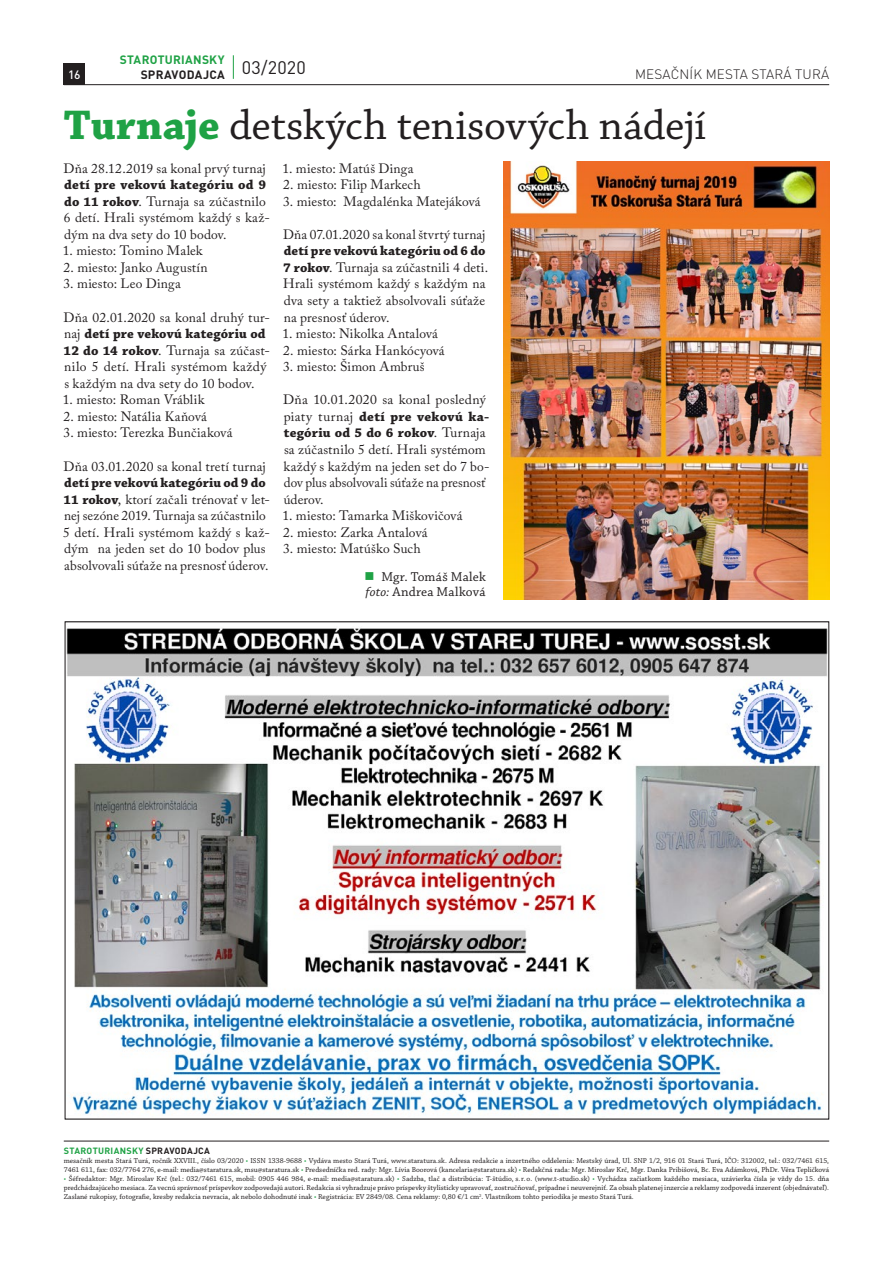
<style>
.page{position:relative;width:893px;height:1263px;background:#fff}
.page>*{position:absolute;margin:0;border:0;box-sizing:border-box;transform-origin:0 0}
.t1{font:43.5px "Chaparral Pro";letter-spacing:-.01em;color:#231f20}
.t2{font:13.5px/16.5px "Adobe Caslon Pro";letter-spacing:.015em;color:#231f20}
.t3{font:700 13.5px/16.5px "Chaparral Pro";letter-spacing:.005em;color:#231f20}
.t4{font:13.5px/15px "Chaparral Pro";letter-spacing:.015em;color:#231f20}
.t5{font:300 13.5px "DIN Pro";letter-spacing:.01em;color:#231f20}
.t6{font:700 12px/14.4px "DIN Pro";letter-spacing:.02em;color:#1fa245}
.t7{font:500 12px "DIN Pro";color:#fff}
.t8{font:700 9px "DIN Pro";letter-spacing:.03em;color:#1fa245}
.t9{font:7.5px/9px "Chaparral Pro";color:#231f20}
.s1{color:#231f20}
.s2{font-weight:700;color:#1fa245}
.s3{font-family:"Chaparral Pro";font-weight:700}
.s4{font-family:"Adobe Caslon Pro";font-weight:400}
.s5{color:#1fa245}
.s6{font-style:italic}
</style>
<div class="page">
<div style="left:64px;top:64px;width:21px;height:21px;background:#231f20"></div>
<hr style="left:64px;top:84px;width:765px;height:1px;background:#231f20">
<svg style="left:233px;top:55px;width:1px;height:24px"></svg>
<hr style="left:64px;top:1141px;width:765px;height:1px;background:#231f20">
<img style="left:503px;top:162px;width:326px;height:438px">
<img style="left:67px;top:628px;width:760px;height:487px">
<p class="t6" style="left:141px;top:52px;width:167px;text-indent:-21px">STAROTURIANSKY<br><span class="s1">SPRAVODAJCA</span> <sup>03/2020</sup></p>
<p class="t7" style="left:68px;top:67px;width:14px">16</p>
<p class="t5" style="left:635px;top:65px;width:195px">MESAČNÍK MESTA STARÁ TURÁ</p>
<h1 class="t1" style="left:64px;top:101px;width:644px"><span class="s2">Turnaje</span> detských tenisových nádejí</h1>
<p class="t2" style="left:63px;top:160px;width:204px">Dňa 28.12.2019 sa konal prvý turnaj</p>
<p class="t3" style="left:64px;top:177px;width:203px">detí pre vekovú kategóriu od 9</p>
<p class="t2" style="left:64px;top:193px;width:208px"><span class="s3">do 11 rokov</span>. Turnaja sa zúčastnilo<br>6 detí. Hrali systémom každý s kaž&shy;dým na dva sety do 10 bodov.</p>
<p class="t2" style="left:63px;top:242px;width:141px">1. miesto: Tomino Malek</p>
<p class="t2" style="left:63px;top:259px;width:146px">2. miesto: Janko Augustín</p>
<p class="t2" style="left:64px;top:275px;width:119px">3. miesto: Leo Dinga</p>
<p class="t2" style="left:63px;top:309px;width:208px">Dňa 02.01.2020 sa konal druhý tur-</p>
<p class="t3" style="left:64px;top:326px;width:203px"><span class="s4">naj</span> detí pre vekovú kategóriu od</p>
<p class="t2" style="left:64px;top:342px;width:208px"><span class="s3">12 do 14 rokov</span>. Turnaja sa zúčast&shy;nilo 5 detí. Hrali systémom každý s každým na dva sety do 10 bodov.</p>
<p class="t2" style="left:63px;top:391px;width:143px">1. miesto: Roman Vráblik</p>
<p class="t2" style="left:63px;top:408px;width:145px">2. miesto: Natália Kaňová</p>
<p class="t2" style="left:64px;top:425px;width:170px">3. miesto: Terezka Bunčiaková</p>
<p class="t2" style="left:63px;top:458px;width:204px">Dňa 03.01.2020 sa konal tretí turnaj</p>
<p class="t3" style="left:64px;top:475px;width:203px">detí pre vekovú kategóriu od 9 do</p>
<p class="t2" style="left:63px;top:491px;width:208px"><span class="s3">11 rokov</span>, ktorí začali trénovať v let&shy;nej sezóne 2019. Turnaja sa zúčastnilo 5 detí. Hrali systémom každý s kaž&shy;dým na jeden set do 10 bodov plus absolvovali súťaže na presnosť úderov.</p>
<p class="t2" style="left:282px;top:160px;width:133px">1. miesto: Matúš Dinga</p>
<p class="t2" style="left:283px;top:176px;width:139px">2. miesto: Filip Markech</p>
<p class="t2" style="left:283px;top:193px;width:199px">3. miesto: Magdalénka Matejáková</p>
<p class="t2" style="left:283px;top:226px;width:204px">Dňa 07.01.2020 sa konal štvrtý turnaj</p>
<p class="t3" style="left:284px;top:243px;width:203px">detí pre vekovú kategóriu od 6 do</p>
<p class="t2" style="left:283px;top:259px;width:206px"><span class="s3">7 rokov</span>. Turnaja sa zúčastnili 4 deti.<br>Hrali systémom každý s každým na dva sety a taktiež absolvovali súťaže na presnosť úderov.</p>
<p class="t2" style="left:282px;top:325px;width:157px">1. miesto: Nikolka Antalová</p>
<p class="t2" style="left:283px;top:342px;width:163px">2. miesto: Sárka Hankócyová</p>
<p class="t2" style="left:283px;top:358px;width:143px">3. miesto: Šimon Ambruš</p>
<p class="t2" style="left:283px;top:391px;width:204px">Dňa 10.01.2020 sa konal posledný</p>
<p class="t3" style="left:284px;top:409px;width:207px"><span class="s4">piaty turnaj</span> detí pre vekovú ka&shy;tegóriu od 5 do 6 rokov<span class="s4">. Turnaja</span></p>
<p class="t2" style="left:284px;top:441px;width:207px">sa zúčastnilo 5 detí. Hrali systémom každý s každým na jeden set do 7 bo&shy;dov plus absolvovali súťaže na presnosť úderov.</p>
<p class="t2" style="left:282px;top:507px;width:181px">1. miesto: Tamarka Miškovičová</p>
<p class="t2" style="left:283px;top:524px;width:146px">2. miesto: Zarka Antalová</p>
<p class="t2" style="left:283px;top:540px;width:139px">3. miesto: Matúško Such</p>
<p class="t4" style="left:365px;top:570px;width:123px"><span class="s5">■</span> Mgr. Tomáš Malek <span class="s6">foto:</span> Andrea Malková</p>
<p class="t8" style="left:64px;top:1145px;width:148px">STAROTURIANSKY <span class="s1">SPRAVODAJCA</span></p>
<p class="t9" style="left:64px;top:1156px;width:767px">mesačník mesta Stará Turá, ročník XXVIII., číslo 03/2020 <span class="s5">•</span> ISSN 1338-9688 <span class="s5">•</span> Vydáva mesto Stará Turá, www.staratura.sk. Adresa redakcie a inzertného oddelenia: Mestský úrad, Ul. SNP 1/2, 916 01 Stará Turá, IČO: 312002, tel.: 032/7461 615,<br>7461 611, fax: 032/7764 276, e-‑mail: media@staratura.sk, msu@staratura.sk <span class="s5">•</span> Predsedníčka red. rady: Mgr. Lívia Boorová (kancelaria@staratura.sk) <span class="s5">•</span> Redakčná rada: Mgr. Miroslav Krč, Mgr. Danka Pribišová, Bc. Eva Adámková, PhDr. Věra Tepličková</p>
<p class="t9" style="left:64px;top:1174px;width:767px;text-align:justify"><span class="s5">•</span> Šéfredaktor: Mgr. Miroslav Krč (tel.: 032/7461 615, mobil: 0905 446 984, e-‑mail: media@staratura.sk) <span class="s5">•</span> Sadzba, tlač a distribúcia: T-‑ štúdio, s.r.o. (www.t-‑ studio.sk) <span class="s5">•</span> Vychádza začiatkom každého mesiaca, uzávierka čísla je vždy do 15. dňa predchádzajúceho mesiaca. Za vecnú správnosť príspevkov zodpovedajú autori. Redakcia si vyhradzuje právo príspevky štylisticky upravovať, zostručňovať, prípadne i neuverejniť. Za obsah platenej inzercie a reklamy zodpovedá inzerent (objednávateľ).<br>Zaslané rukopisy, fotografie, kresby redakcia nevracia, ak nebolo dohodnuté inak <span class="s5">•</span> Registrácia: EV 2849/08. Cena reklamy: 0,80 €/1 cm<sup>2</sup>. Vlastníkom tohto periodika je mesto Stará Turá.</p>
</div>
